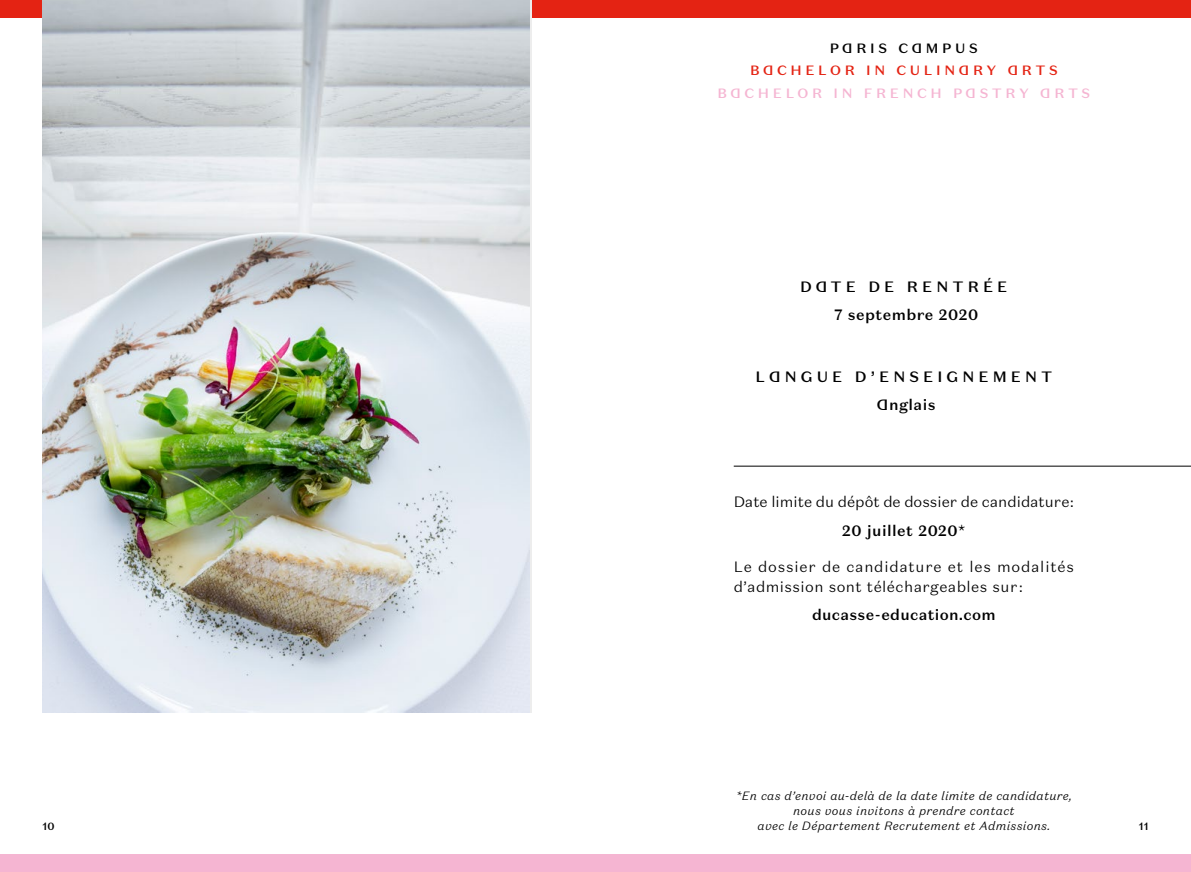
<style>
.page{position:relative;width:1191px;height:872px;background:#fff}
.page>*{position:absolute;margin:0;border:0;box-sizing:border-box;transform-origin:0 0}
.t1{font:300 15px/19.5px "Domaine Sans Text Ducasse";letter-spacing:.05em;color:#000}
.t2{font:500 15px/28px "Domaine Sans Text Ducasse";letter-spacing:.03em;color:#000;text-align:center}
.t3{font:300 15px "Domaine Sans Text Ducasse";color:#000}
.t4{font:500 15px/28px "Domaine Sans Text Ducasse";letter-spacing:.27em;color:#000;text-align:center}
.t5{font:500 13.5px "Domaine Sans Text Ducasse";letter-spacing:.27em;color:#f5b5d2}
.t6{font:500 13.5px "Domaine Sans Text Ducasse";letter-spacing:.27em;color:#e42313}
.t7{font:500 13.5px "Domaine Sans Text Ducasse";letter-spacing:.27em;color:#000}
.t8{font:italic 300 12px/15px "Domaine Sans Text";letter-spacing:.02em;color:#000;text-align:center}
.t9{font:500 10.5px "Domaine Sans Text Ducasse";color:#000}
</style>
<div class="page">
<div style="left:561px;top:0;width:630px;height:17px;background:#e42313"></div>
<div style="left:561px;top:855px;width:630px;height:17px;background:#f5b5d2"></div>
<div style="left:0;top:0;width:608px;height:17px;background:#e42313"></div>
<div style="left:0;top:855px;width:608px;height:17px;background:#f5b5d2"></div>
<img style="left:43px;top:0;width:486px;height:712px">
<hr style="left:733px;top:466px;width:458px;height:1px;background:#000">
<p class="t7" style="left:830px;top:39px;width:149px">PARIS CAMPUS</p>
<p class="t6" style="left:750px;top:62px;width:309px">BACHELOR IN CULINARY ARTS</p>
<p class="t5" style="left:717px;top:84px;width:374px">BACHELOR IN FRENCH PASTRY ARTS</p>
<p class="t2" style="left:800px;top:273px;width:209px">DATE DE RENTRÉE<br>7 septembre 2020</p>
<p class="t4" style="left:755px;top:362px;width:298px">LANGUE D’ENSEIGNEMENT<br>Anglais</p>
<p class="t3" style="left:733px;top:493px;width:342px">Date limite du dépôt de dossier de candidature :</p>
<p class="t2" style="left:842px;top:516px;width:125px">20 juillet 2020*</p>
<p class="t1" style="left:733px;top:557px;width:342px">Le dossier de candidature et les modalités d’admission sont téléchargeables sur :</p>
<p class="t2" style="left:812px;top:600px;width:185px">ducasse-education.com</p>
<p class="t8" style="left:736px;top:788px;width:338px">*En cas d’envoi au-delà de la date limite de candidature, nous vous invitons à prendre contact<br>avec le Département Recrutement et Admissions.</p>
<p class="t9" style="left:43px;top:819px;width:14px">10</p>
<p class="t9" style="left:1138px;top:819px;width:11px">11</p>
</div>
